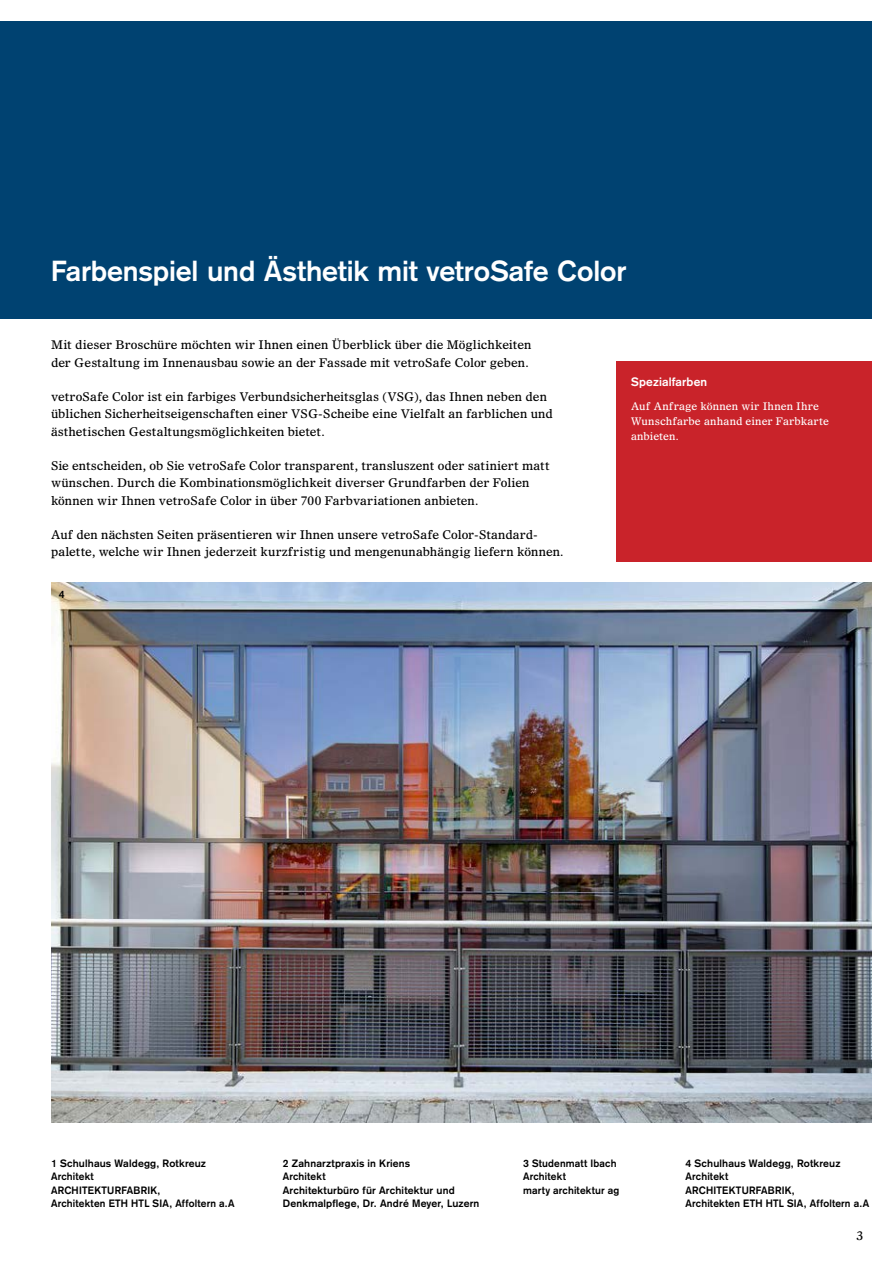
<style>
.page{position:relative;width:893px;height:1263px;background:#fff}
.page>*{position:absolute;margin:0;border:0;box-sizing:border-box;transform-origin:0 0}
.t1{font:700 28.5px "Basic Commercial LT Std";letter-spacing:-.005em;color:#fff}
.t2{font:12px/17.2px "Olympian LT Std";color:#000}
.t3{font:700 12px "Basic Commercial LT Std";letter-spacing:.015em;color:#fff}
.t4{font:700 10.5px/13.5px "Basic Commercial LT Std";letter-spacing:.02em;color:#000}
.t5{font:10.5px/15px "Olympian LT Std";letter-spacing:.01em;color:#fff}
</style>
<div class="page">
<img style="left:51px;top:583px;width:821px;height:540px">
<div style="left:0;top:21px;width:872px;height:298px;background:#004271"></div>
<div style="left:617px;top:361px;width:255px;height:200px;background:#c9232a"></div>
<h1 class="t1" style="left:51px;top:254px;width:577px">Farbenspiel und Ästhetik mit vetroSafe Color</h1>
<p class="t2" style="left:51px;top:336px;width:482px">Mit dieser Broschüre möchten wir Ihnen einen Überblick über die Möglichkeiten der Gestaltung im Innenausbau sowie an der Fassade mit vetroSafe Color geben.</p>
<p class="t2" style="left:51px;top:388px;width:503px">vetroSafe Color ist ein farbiges Verbundsicherheitsglas (VSG), das Ihnen neben den üblichen Sicherheitseigenschaften einer VSG-Scheibe eine Vielfalt an farblichen und ästhetischen Gestaltungsmöglichkeiten bietet.</p>
<p class="t2" style="left:51px;top:457px;width:500px">Sie entscheiden, ob Sie vetroSafe Color transparent, transluszent oder satiniert matt wünschen. Durch die Kombinationsmöglichkeit diverser Grundfarben der Folien können wir Ihnen vetroSafe Color in über 700 Farbvariationen anbieten.</p>
<p class="t2" style="left:51px;top:526px;width:514px">Auf den nächsten Seiten präsentieren wir Ihnen unsere vetroSafe Color-Standard&shy;palette, welche wir Ihnen jederzeit kurzfristig und mengenunabhängig liefern können.</p>
<p class="t4" style="left:59px;top:588px;width:7px">4</p>
<p class="t3" style="left:631px;top:375px;width:78px">Spezialfarben</p>
<p class="t5" style="left:631px;top:399px;width:199px">Auf Anfrage können wir Ihnen Ihre<br>Wunschfarbe anhand einer Farbkarte anbieten.</p>
<p class="t4" style="left:51px;top:1156px;width:185px">1 Schulhaus Waldegg, Rotkreuz<br>Architekt<br>ARCHITEKTURFABRIK,<br>Architekten ETH HTL SIA, Affoltern a.A</p>
<p class="t4" style="left:283px;top:1156px;width:198px">2 Zahnarztpraxis in Kriens<br>Architekt<br>Architekturbüro für Architektur und<br>Denkmalpflege, Dr. André Meyer, Luzern</p>
<p class="t4" style="left:523px;top:1156px;width:98px">3 Studenmatt Ibach<br>Architekt<br>marty architektur ag</p>
<p class="t4" style="left:685px;top:1156px;width:185px">4 Schulhaus Waldegg, Rotkreuz<br>Architekt<br>ARCHITEKTURFABRIK,<br>Architekten ETH HTL SIA, Affoltern a.A</p>
<p class="t2" style="left:856px;top:1226px;width:8px">3</p>
</div>
